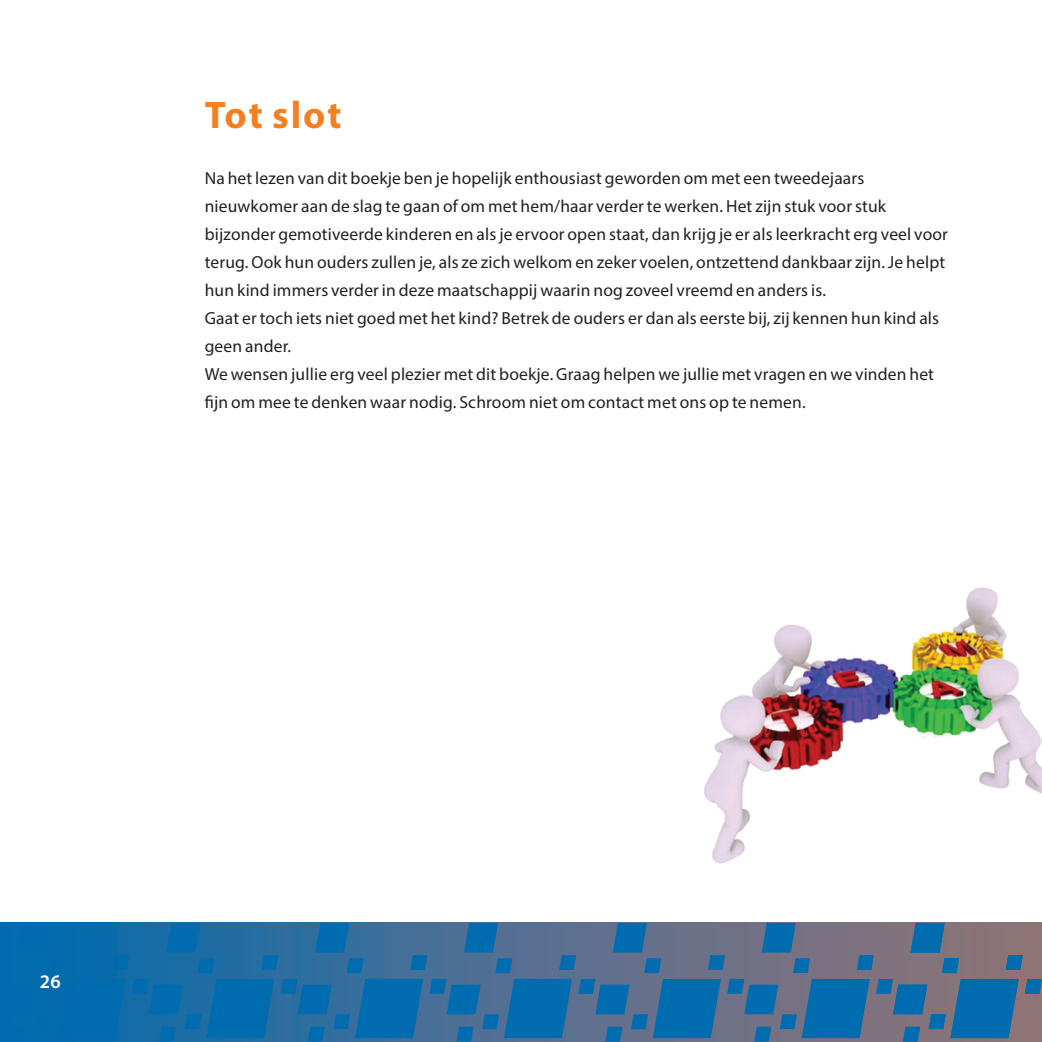
<style>
.page{position:relative;width:1042px;height:1042px;background:#fff}
.page>*{position:absolute;margin:0;border:0;box-sizing:border-box;transform-origin:0 0}
.hoofdstuk_kop{font:700 38.5px "Myriad Pro";letter-spacing:.05em;color:#f57f21}
.t1{font:600 19.25px "Myriad Pro";color:#fff}
.platte_tekst{font:17.5px/28px "Myriad Pro";letter-spacing:.01em;color:#231f20}
</style>
<div class="page">
<div style="left:0;top:923px;width:1042px;height:119px;background:linear-gradient(to right,#036baf,#997475)"></div>
<svg style="left:113px;top:955px;width:17px;height:15px"></svg>
<svg style="left:49px;top:958px;width:17px;height:15px"></svg>
<svg style="left:17px;top:923px;width:35px;height:29px"></svg>
<div style="left:0;top:979px;width:125px;height:62px;background:#006cb0"></div>
<svg style="left:261px;top:955px;width:17px;height:15px"></svg>
<svg style="left:198px;top:958px;width:17px;height:15px"></svg>
<svg style="left:166px;top:923px;width:34px;height:29px"></svg>
<svg style="left:132px;top:979px;width:142px;height:62px;background:#0c6caa"></svg>
<svg style="left:410px;top:955px;width:17px;height:15px"></svg>
<svg style="left:346px;top:958px;width:18px;height:15px"></svg>
<svg style="left:315px;top:923px;width:34px;height:29px"></svg>
<svg style="left:281px;top:979px;width:142px;height:62px;background:#166ca7"></svg>
<svg style="left:559px;top:955px;width:17px;height:15px"></svg>
<svg style="left:495px;top:958px;width:17px;height:15px"></svg>
<svg style="left:464px;top:923px;width:34px;height:29px"></svg>
<svg style="left:429px;top:979px;width:143px;height:62px;background:#236da3"></svg>
<svg style="left:708px;top:955px;width:17px;height:15px"></svg>
<svg style="left:644px;top:958px;width:17px;height:15px"></svg>
<svg style="left:613px;top:923px;width:34px;height:29px"></svg>
<svg style="left:578px;top:979px;width:143px;height:62px;background:#2c6d9f"></svg>
<svg style="left:857px;top:955px;width:17px;height:15px"></svg>
<svg style="left:793px;top:958px;width:17px;height:15px"></svg>
<svg style="left:761px;top:923px;width:35px;height:29px"></svg>
<svg style="left:727px;top:979px;width:143px;height:62px;background:#346e9c"></svg>
<svg style="left:1025px;top:979px;width:17px;height:15px"></svg>
<svg style="left:1005px;top:955px;width:17px;height:15px"></svg>
<svg style="left:942px;top:958px;width:17px;height:15px"></svg>
<svg style="left:910px;top:923px;width:34px;height:29px"></svg>
<svg style="left:876px;top:979px;width:142px;height:62px;background:#396e98"></svg>
<img style="left:704px;top:587px;width:338px;height:277px">
<p class="hoofdstuk_kop" style="left:205px;top:90px;width:138px">Tot slot</p>
<p class="platte_tekst" style="left:205px;top:164px;width:745px">Na het lezen van dit boekje ben je hopelijk enthousiast geworden om met een tweedejaars nieuwkomer aan de slag te gaan of om met hem/haar verder te werken. Het zijn stuk voor stuk bijzonder gemotiveerde kinderen en als je ervoor open staat, dan krijg je er als leerkracht erg veel voor terug. Ook hun ouders zullen je, als ze zich welkom en zeker voelen, ontzettend dankbaar zijn. Je helpt hun kind immers verder in deze maatschappij waarin nog zoveel vreemd en anders is.</p>
<p class="platte_tekst" style="left:205px;top:304px;width:736px">Gaat er toch iets niet goed met het kind? Betrek de ouders er dan als eerste bij, zij kennen hun kind als geen ander.</p>
<p class="platte_tekst" style="left:205px;top:360px;width:731px">We wensen jullie erg veel plezier met dit boekje. Graag helpen we jullie met vragen en we vinden het fijn om mee te denken waar nodig. Schroom niet om contact met ons op te nemen.</p>
<p class="t1" style="left:40px;top:970px;width:23px">26</p>
</div>
